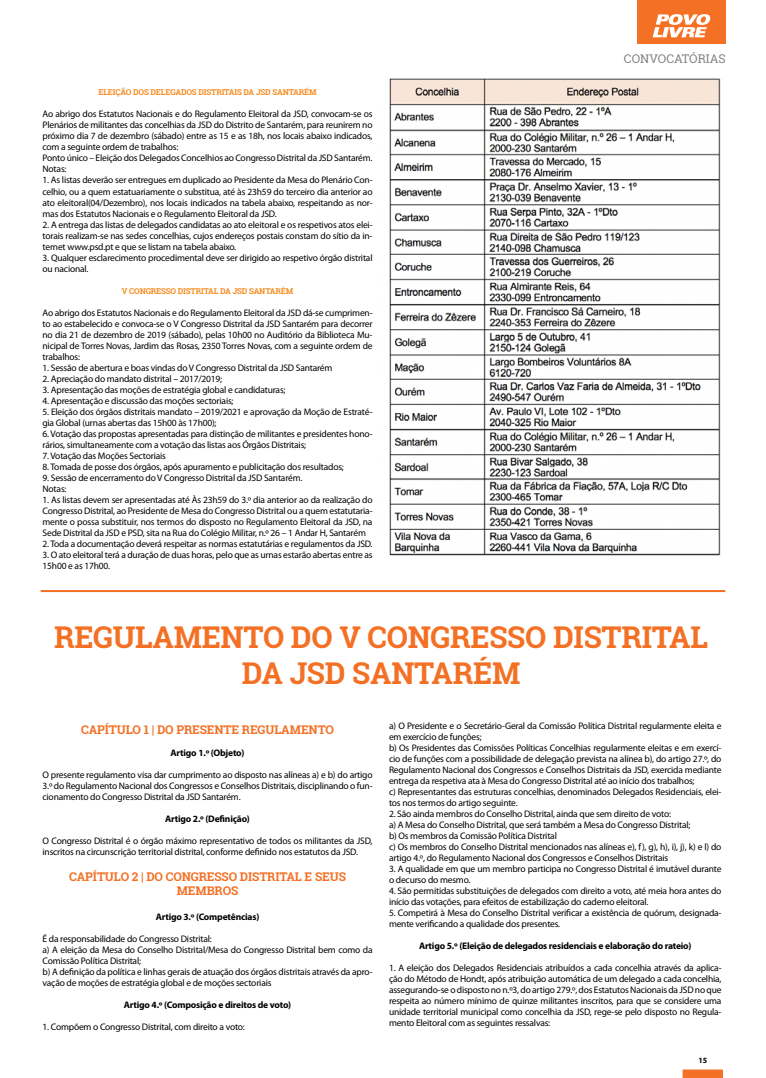
<style>
.page{position:relative;width:766px;height:1078px;background:#fff}
.page>*{position:absolute;margin:0;border:0;box-sizing:border-box;transform-origin:0 0}
.t1{font:700 30px/36px "Roboto Slab";letter-spacing:-.01em;color:#f37024;text-align:center}
.t2{font:700 12px/14.4px "Roboto Slab";letter-spacing:-.01em;color:#f37024;text-align:center}
.t3{font:12px "Roboto Slab";color:#808285}
.t4{font:9.5px/11px "Myriad Pro";letter-spacing:-.02em;color:#000}
.t5{font:700 9.5px "Myriad Pro";letter-spacing:-.02em;color:#000}
.t6{font:700 8px "Roboto Slab";letter-spacing:-.02em;color:#f68b1f}
.t7{font:700 8px "Myriad Pro";color:#000}
</style>
<div class="page">
<div style="left:682px;top:1069px;width:40px;height:8px;background:#f37024;border:1px solid #f37024"></div>
<img style="left:389px;top:78px;width:332px;height:478px">
<hr style="left:41px;top:590px;width:684px;height:2px;background:#f36f21">
<div style="left:637px;top:0;width:88px;height:44px;background:#f37024"></div>
<svg style="left:652px;top:14px;width:58px;height:23px"></svg>
<p class="t6" style="left:98px;top:87px;width:220px">ELEIÇÃO DOS DELEGADOS DISTRITAIS DA JSD SANTARÉM</p>
<p class="t4" style="left:43px;top:109px;width:331px">Ao abrigo dos Estatutos Nacionais e do Regulamento Eleitoral da JSD, convocam-se os Plenários de militantes das concelhias da JSD do Distrito de Santarém, para reunirem no próximo dia 7 de dezembro (sábado) entre as 15 e as 18h, nos locais abaixo indicados, com a seguinte ordem de trabalhos:<br>Ponto único – Eleição dos Delegados Concelhios ao Congresso Distrital da JSD Santarém.<br>Notas:</p>
<p class="t4" style="left:43px;top:175px;width:331px;text-align:justify">1. As listas deverão ser entregues em duplicado ao Presidente da Mesa do Plenário Con&shy;celhio, ou a quem estatuariamente o substitua, até às 23h59 do terceiro dia anterior ao ato eleitoral(04/Dezembro), nos locais indicados na tabela abaixo, respeitando as nor&shy;mas dos Estatutos Nacionais e o Regulamento Eleitoral da JSD.</p>
<p class="t4" style="left:43px;top:219px;width:331px;text-align:justify">2. A entrega das listas de delegados candidatas ao ato eleitoral e os respetivos atos elei&shy;torais realizam-se nas sedes concelhias, cujos endereços postais constam do sítio da in&shy;ternet www.psd.pt e que se listam na tabela abaixo.</p>
<p class="t4" style="left:43px;top:252px;width:331px">3. Qualquer esclarecimento procedimental deve ser dirigido ao respetivo órgão distrital ou nacional.</p>
<p class="t6" style="left:122px;top:285px;width:173px">V CONGRESSO DISTRITAL DA JSD SANTARÉM</p>
<p class="t4" style="left:43px;top:307px;width:331px;text-align:justify">Ao abrigo dos Estatutos Nacionais e do Regulamento Eleitoral da JSD dá-se cumprimen&shy;to ao estabelecido e convoca-se o V Congresso Distrital da JSD Santarém para decorrer no dia 21 de dezembro de 2019 (sábado), pelas 10h00 no Auditório da Biblioteca Mu&shy;nicipal de Torres Novas, Jardim das Rosas, 2350 Torres Novas, com a seguinte ordem de trabalhos:</p>
<p class="t4" style="left:43px;top:362px;width:291px">1. Sessão de abertura e boas vindas do V Congresso Distrital da JSD Santarém</p>
<p class="t4" style="left:43px;top:373px;width:181px">2. Apreciação do mandato distrital – 2017/2019;</p>
<p class="t4" style="left:43px;top:384px;width:244px">3. Apresentação das moções de estratégia global e candidaturas;</p>
<p class="t4" style="left:43px;top:395px;width:192px">4. Apresentação e discussão das moções sectoriais;</p>
<p class="t4" style="left:43px;top:406px;width:331px">5. Eleição dos órgãos distritais mandato – 2019/2021 e aprovação da Moção de Estraté&shy;gia Global (urnas abertas das 15h00 às 17h00);</p>
<p class="t4" style="left:43px;top:428px;width:331px">6. Votação das propostas apresentadas para distinção de militantes e presidentes hono&shy;rários, simultaneamente com a votação das listas aos Órgãos Distritais;</p>
<p class="t4" style="left:43px;top:450px;width:125px">7. Votação das Moções Sectoriais</p>
<p class="t4" style="left:43px;top:461px;width:303px">8. Tomada de posse dos órgãos, após apuramento e publicitação dos resultados;</p>
<p class="t4" style="left:43px;top:472px;width:261px">9. Sessão de encerramento do V Congresso Distrital da JSD Santarém.<br>Notas:</p>
<p class="t4" style="left:43px;top:494px;width:331px;text-align:justify">1. As listas devem ser apresentadas até Às 23h59 do 3.º dia anterior ao da realização do Congresso Distrital, ao Presidente de Mesa do Congresso Distrital ou a quem estatutaria&shy;mente o possa substituir, nos termos do disposto no Regulamento Eleitoral da JSD, na Sede Distrital da JSD e PSD, sita na Rua do Colégio Militar, n.º 26 – 1 Andar H, Santarém</p>
<p class="t4" style="left:43px;top:538px;width:331px">2. Toda a documentação deverá respeitar as normas estatutárias e regulamentos da JSD.</p>
<p class="t4" style="left:43px;top:549px;width:331px">3. O ato eleitoral terá a duração de duas horas, pelo que as urnas estarão abertas entre as<br>15h00 e as 17h00.</p>
<p class="t3" style="left:623px;top:51px;width:103px">CONVOCATÓRIAS</p>
<h1 class="t1" style="left:54px;top:618px;width:655px">REGULAMENTO DO V CONGRESSO DISTRITAL<br>DA JSD SANTARÉM</h1>
<p class="t2" style="left:81px;top:722px;width:254px">CAPÍTULO 1 | DO PRESENTE REGULAMENTO</p>
<p class="t5" style="left:170px;top:746px;width:75px">Artigo 1.º (Objeto)</p>
<p class="t4" style="left:43px;top:769px;width:331px;text-align:justify">O presente regulamento visa dar cumprimento ao disposto nas alíneas a) e b) do artigo 3.º do Regulamento Nacional dos Congressos e Conselhos Distritais, disciplinando o fun&shy;cionamento do Congresso Distrital da JSD Santarém.</p>
<p class="t5" style="left:165px;top:812px;width:86px">Artigo 2.º (Definição)</p>
<p class="t4" style="left:43px;top:835px;width:331px">O Congresso Distrital é o órgão máximo representativo de todos os militantes da JSD, inscritos na circunscrição territorial distrital, conforme definido nos estatutos da JSD.</p>
<p class="t2" style="left:69px;top:868px;width:278px">CAPÍTULO 2 | DO CONGRESSO DISTRITAL E SEUS<br>MEMBROS</p>
<p class="t5" style="left:156px;top:910px;width:105px">Artigo 3.º (Competências)</p>
<p class="t4" style="left:43px;top:933px;width:331px">É da responsabilidade do Congresso Distrital:<br>a) A eleição da Mesa do Conselho Distrital/Mesa do Congresso Distrital bem como da Comissão Política Distrital;<br>b) A definição da política e linhas gerais de atuação dos órgãos distritais através da apro&shy;vação de moções de estratégia global e de moções sectoriais</p>
<p class="t5" style="left:124px;top:998px;width:169px">Artigo 4.º (Composição e direitos de voto)</p>
<p class="t4" style="left:43px;top:1021px;width:204px">1. Compõem o Congresso Distrital, com direito a voto:</p>
<p class="t4" style="left:389px;top:719px;width:334px">a) O Presidente e o Secretário-Geral da Comissão Política Distrital regularmente eleita e em exercício de funções;<br>b) Os Presidentes das Comissões Políticas Concelhias regularmente eleitas e em exercí&shy;cio de funções com a possibilidade de delegação prevista na alínea b), do artigo 27.º, do Regulamento Nacional dos Congressos e Conselhos Distritais da JSD, exercida mediante entrega da respetiva ata à Mesa do Congresso Distrital até ao início dos trabalhos;<br>c) Representantes das estruturas concelhias, denominados Delegados Residenciais, elei&shy;tos nos termos do artigo seguinte.</p>
<p class="t4" style="left:389px;top:807px;width:334px">2. São ainda membros do Conselho Distrital, ainda que sem direito de voto:<br>a) A Mesa do Conselho Distrital, que será também a Mesa do Congresso Distrital;<br>b) Os membros da Comissão Política Distrital<br>c) Os membros do Conselho Distrital mencionados nas alíneas e), f), g), h), i), j), k) e l) do artigo 4.º, do Regulamento Nacional dos Congressos e Conselhos Distritais</p>
<p class="t4" style="left:389px;top:862px;width:334px">3. A qualidade em que um membro participa no Congresso Distrital é imutável durante o decurso do mesmo.</p>
<p class="t4" style="left:389px;top:884px;width:334px">4. São permitidas substituições de delegados com direito a voto, até meia hora antes do início das votações, para efeitos de estabilização do caderno eleitoral.</p>
<p class="t4" style="left:389px;top:906px;width:334px">5. Competirá à Mesa do Conselho Distrital verificar a existência de quórum, designada&shy;mente verificando a qualidade dos presentes.</p>
<p class="t5" style="left:419px;top:939px;width:274px">Artigo 5.º (Eleição de delegados residenciais e elaboração do rateio)</p>
<p class="t4" style="left:389px;top:961px;width:334px;text-align:justify">1. A eleição dos Delegados Residenciais atribuídos a cada concelhia através da aplica&shy;ção do Método de Hondt, após atribuição automática de um delegado a cada concelhia, assegurando-se o disposto no n.º3, do artigo 279.º, dos Estatutos Nacionais da JSD no que respeita ao número mínimo de quinze militantes inscritos, para que se considere uma unidade territorial municipal como concelhia da JSD, rege-se pelo disposto no Regula&shy;mento Eleitoral com as seguintes ressalvas:</p>
<p class="t7" style="left:698px;top:1054px;width:10px">15</p>
</div>
